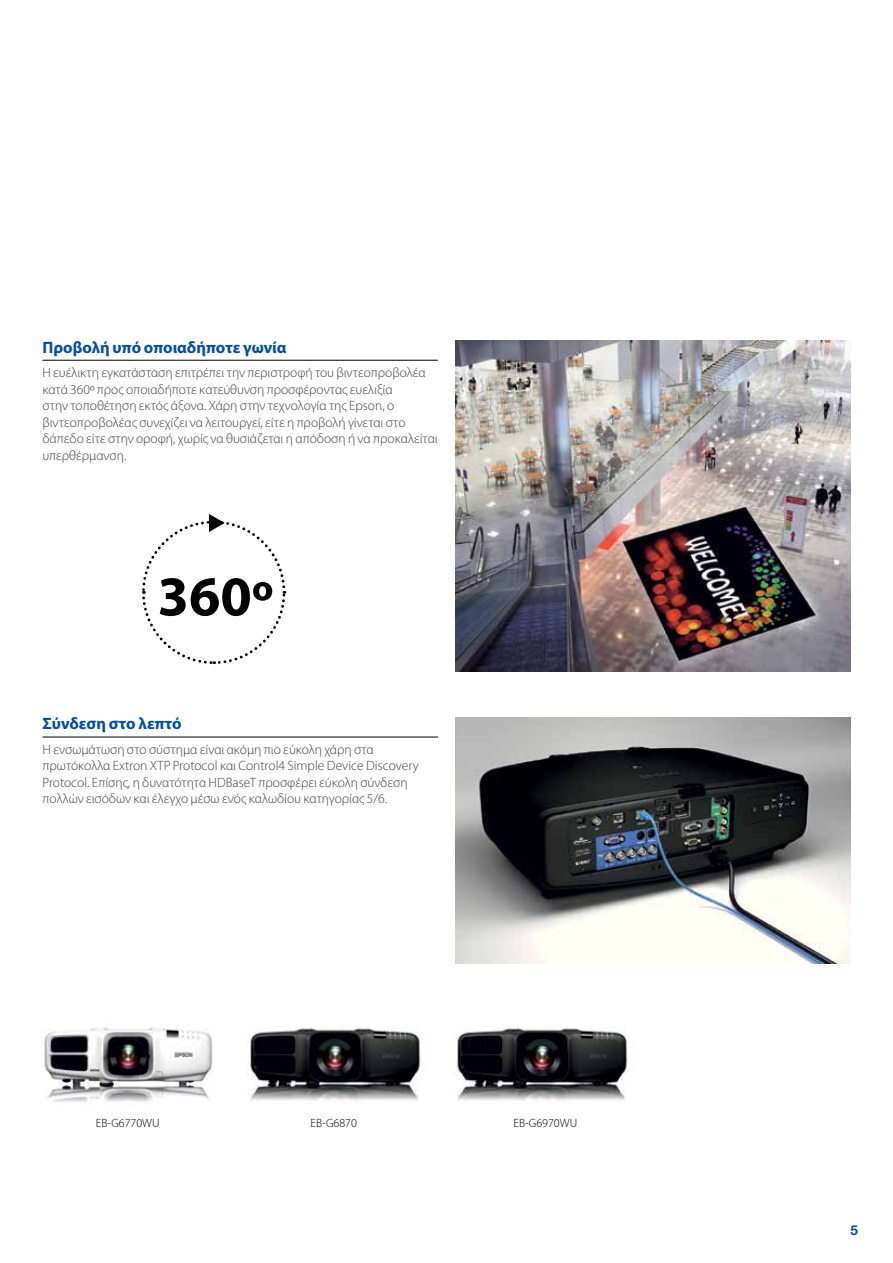
<style>
.page{position:relative;width:893px;height:1263px;background:#fff}
.page>*{position:absolute;margin:0;border:0;box-sizing:border-box;transform-origin:0 0}
.t1{font:700 56.55px "Myriad Pro";color:#000}
.t2{font:700 16.5px "Myriad Pro";color:#034ea2}
.t3{font:300 13.5px/16.5px "Myriad Pro";color:#414042}
.t4{font:700 13.5px "Helvetica Neue LT Com";color:#034ea2}
.t5{font:300 12px "Myriad Pro";color:#000}
</style>
<div class="page">
<hr style="left:42px;top:360px;width:396px;height:1px;background:#000">
<hr style="left:43px;top:737px;width:395px;height:1px;background:#000">
<svg style="left:142px;top:514px;width:145px;height:151px"></svg>
<img style="left:455px;top:717px;width:395px;height:247px">
<img style="left:44px;top:1026px;width:588px;height:77px">
<img style="left:455px;top:340px;width:395px;height:332px">
<p class="t2" style="left:42px;top:336px;width:246px">Προβολή υπό οποιαδήποτε γωνία</p>
<p class="t3" style="left:42px;top:365px;width:397px">Η ευέλικτη εγκατάσταση επιτρέπει την περιστροφή του βιντεοπροβολέα κατά 360º προς οποιαδήποτε κατεύθυνση προσφέροντας ευελιξία<br>στην τοποθέτηση εκτός άξονα. Χάρη στην τεχνολογία της Epson, ο βιντεοπροβολέας συνεχίζει να λειτουργεί, είτε η προβολή γίνεται στο δάπεδο είτε στην οροφή, χωρίς να θυσιάζεται η απόδοση ή να προκαλείται υπερθέρμανση.</p>
<h1 class="t1" style="left:158px;top:559px;width:118px">360º</h1>
<p class="t2" style="left:43px;top:713px;width:141px">Σύνδεση στο λεπτό</p>
<p class="t3" style="left:43px;top:741px;width:378px">Η ενσωμάτωση στο σύστημα είναι ακόμη πιο εύκολη χάρη στα πρωτόκολλα Extron XTP Protocol και Control4 Simple Device Discovery Protocol. Επίσης, η δυνατότητα HDBaseT προσφέρει εύκολη σύνδεση πολλών εισόδων και έλεγχο μέσω ενός καλωδίου κατηγορίας 5/6.</p>
<p class="t5" style="left:96px;top:1116px;width:65px">EB-G6770WU</p>
<p class="t5" style="left:311px;top:1116px;width:48px">EB-G6870</p>
<p class="t5" style="left:513px;top:1116px;width:65px">EB-G6970WU</p>
<p class="t4" style="left:850px;top:1222px;width:9px">5</p>
</div>
